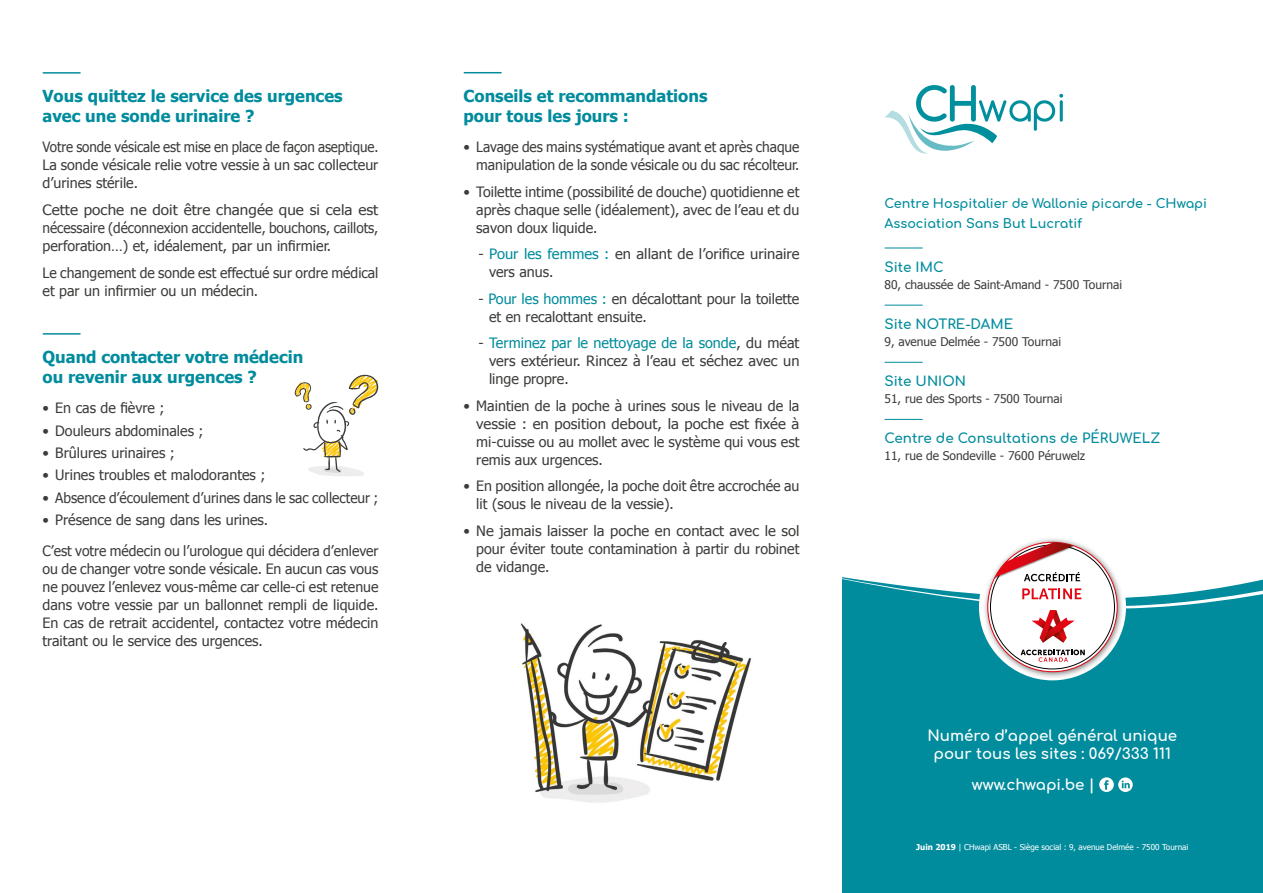
<style>
.page{position:relative;width:1263px;height:893px;background:#fff}
.page>*{position:absolute;margin:0;border:0;box-sizing:border-box;transform-origin:0 0}
.t1{font:700 16.5px/19.8px "Tahoma";color:#008c9d}
.t2{font:700 15px/18px "Comfortaa";color:#fff;text-align:center}
.t3{font:14.25px/18px "Tahoma";color:#3c3c3b}
.t4{font:14.25px/18px "Tahoma";color:#3c3c3b;text-align:justify;scale:1.07 1}
.t5{font:14.25px/18px "Tahoma";color:#3c3c3b;text-align:justify;scale:.94 1}
.t6{font:700 13.5px "Comfortaa";color:#008c9d}
.t7{font:700 12.75px/19.4px "Comfortaa";color:#008c9d}
.t8{font:12px "Tahoma";color:#3c3c3b}
.t9{font:8.1px "Tahoma";color:#fff}
.s1{color:#008c9d}
.s2{font-weight:700}
</style>
<div class="page">
<div style="left:842px;top:643px;width:421px;height:250px;background:#008c9d"></div>
<hr style="left:43px;top:72px;width:37px;height:2px;background:#008c9d">
<hr style="left:43px;top:333px;width:37px;height:2px;background:#008c9d">
<hr style="left:464px;top:72px;width:37px;height:1px;background:#008c9d">
<svg style="left:294px;top:374px;width:84px;height:102px"></svg>
<img style="left:521px;top:623px;width:230px;height:180px">
<svg style="left:885px;top:85px;width:178px;height:69px"></svg>
<hr style="left:885px;top:248px;width:37px;height:1px;background:#008c9d">
<hr style="left:885px;top:305px;width:37px;height:1px;background:#008c9d">
<hr style="left:885px;top:362px;width:37px;height:1px;background:#008c9d">
<hr style="left:885px;top:419px;width:37px;height:1px;background:#008c9d">
<img style="left:983px;top:643px;width:140px;height:35px">
<svg style="left:988px;top:542px;width:129px;height:130px"></svg>
<img style="left:1034px;top:538px;width:39px;height:4px">
<svg style="left:1021px;top:650px;width:64px;height:12px"></svg>
<svg style="left:842px;top:542px;width:421px;height:101px"></svg>
<svg style="left:1099px;top:777px;width:34px;height:15px"></svg>
<p class="t1" style="left:43px;top:85px;width:302px">Vous quittez le service des urgences avec une sonde urinaire ?</p>
<p class="t5" style="left:43px;top:138px;width:359px">Votre sonde vésicale est mise en place de façon aseptique.<br>La sonde vésicale relie votre vessie à un sac collecteur d’urines stérile.</p>
<p class="t4" style="left:43px;top:200px;width:315px">Cette poche ne doit être changée que si cela est nécessaire (déconnexion accidentelle, bouchons, caillots, perforation…) et, idéalement, par un infirmier.</p>
<p class="t3" style="left:43px;top:262px;width:337px;line-height:18.8px">Le changement de sonde est effectué sur ordre médical et par un infirmier ou un médecin.</p>
<p class="t1" style="left:43px;top:346px;width:262px">Quand contacter votre médecin ou revenir aux urgences ?</p>
<p class="t3" style="left:43px;top:399px;width:124px">• En cas de fièvre ;</p>
<p class="t3" style="left:43px;top:421px;width:163px">• Douleurs abdominales ;</p>
<p class="t3" style="left:43px;top:443px;width:134px">• Brûlures urinaires ;</p>
<p class="t3" style="left:43px;top:465px;width:224px">• Urines troubles et malodorantes ;</p>
<p class="t3" style="left:43px;top:488px;width:337px">• Absence d’écoulement d’urines dans le sac collecteur ;</p>
<p class="t3" style="left:43px;top:504px;width:337px;line-height:30.8px">• Présence de sang dans les urines.<br>C’est votre médecin ou l’urologue qui décidera d’enlever</p>
<p class="t3" style="left:43px;top:559px;width:337px;text-align:justify">ou de changer votre sonde vésicale. En aucun cas vous ne pouvez l’enlevez vous-même car celle-ci est retenue dans votre vessie par un ballonnet rempli de liquide.<br>En cas de retrait accidentel, contactez votre médecin traitant ou le service des urgences.</p>
<p class="t1" style="left:463px;top:85px;width:245px">Conseils et recommandations pour tous les jours :</p>
<p class="t3" style="left:463px;top:137px;width:337px;text-align:right">• Lavage des mains systématique avant et après chaque manipulation de la sonde vésicale ou du sac récolteur.</p>
<p class="t3" style="left:476px;top:182px;width:325px;text-align:justify;text-indent:-13px">• Toilette intime (possibilité de douche) quotidienne et après chaque selle (idéalement), avec de l’eau et du savon doux liquide.</p>
<p class="t3" style="left:489px;top:245px;width:312px;text-indent:-11px">- <span class="s1">Pour les femmes :</span> en allant de l’orifice urinaire vers anus.</p>
<p class="t3" style="left:489px;top:289px;width:312px;text-indent:-11px">- <span class="s1">Pour les hommes :</span> en décalottant pour la toilette et en recalottant ensuite.</p>
<p class="t3" style="left:489px;top:334px;width:312px;text-align:justify;text-indent:-11px">- <span class="s1">Terminez par le nettoyage de la sonde</span>, du méat vers extérieur. Rincez à l’eau et séchez avec un linge propre.</p>
<p class="t3" style="left:476px;top:396px;width:325px;text-align:justify;text-indent:-13px">• Maintien de la poche à urines sous le niveau de la vessie : en position debout, la poche est fixée à mi-cuisse ou au mollet avec le système qui vous est remis aux urgences.</p>
<p class="t3" style="left:476px;top:477px;width:325px;text-indent:-13px">• En position allongée, la poche doit être accrochée au lit (sous le niveau de la vessie).</p>
<p class="t3" style="left:476px;top:521px;width:325px;text-align:justify;text-indent:-13px">• Ne jamais laisser la poche en contact avec le sol pour éviter toute contamination à partir du robinet de vidange.</p>
<p class="t7" style="left:884px;top:192px;width:324px">Centre Hospitalier de Wallonie picarde - CHwapi<br>Association Sans But Lucratif</p>
<p class="t6" style="left:884px;top:255px;width:60px">Site IMC</p>
<p class="t8" style="left:884px;top:277px;width:239px">80, chaussée de Saint-Amand - 7500 Tournai</p>
<p class="t6" style="left:884px;top:312px;width:130px">Site NOTRE-DAME</p>
<p class="t8" style="left:884px;top:334px;width:178px">9, avenue Delmée - 7500 Tournai</p>
<p class="t6" style="left:884px;top:369px;width:83px">Site UNION</p>
<p class="t8" style="left:884px;top:391px;width:180px">51, rue des Sports - 7500 Tournai</p>
<p class="t6" style="left:884px;top:426px;width:278px">Centre de Consultations de PÉRUWELZ</p>
<p class="t8" style="left:884px;top:448px;width:202px">11, rue de Sondeville - 7600 Péruwelz</p>
<p class="t2" style="left:927px;top:724px;width:251px">Numéro d’appel général unique pour tous les sites : 069/333 111</p>
<p class="t2" style="left:972px;top:773px;width:125px">www.chwapi.be |</p>
<p class="t9" style="left:916px;top:842px;width:274px"><span class="s2">Juin 2019</span> | CHwapi ASBL - Siège social : 9, avenue Delmée - 7500 Tournai</p>
</div>
